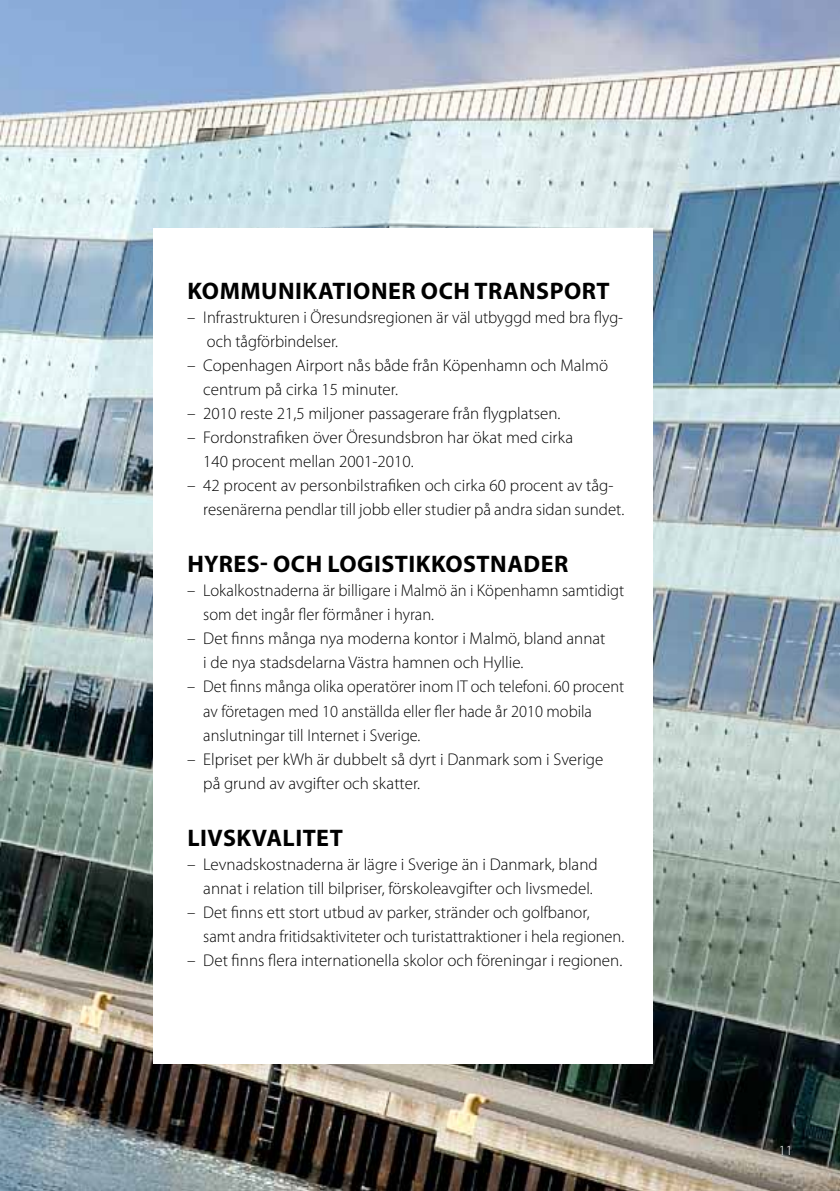
<style>
.page{position:relative;width:840px;height:1191px;background:#fff}
.page>*{position:absolute;margin:0;border:0;box-sizing:border-box;transform-origin:0 0}
.t1{font:700 24px "Myriad Pro";letter-spacing:.02em;color:#000}
.t2{font:300 17px/24px "Myriad Pro";color:#000}
.t3{font:300 17px/24px "Myriad Pro";color:#000;scale:.96 1}
.t4{font:300 14px "Myriad Pro";color:#fff}
</style>
<div class="page">
<img style="left:0;top:0;width:839px;height:1191px">
<div style="left:153px;top:228px;width:499px;height:835px;background:#fff"></div>
<h1 class="t1" style="left:187px;top:275px;width:423px">KOMMUNIKATIONER OCH TRANSPORT</h1>
<p class="t2" style="left:207px;top:305px;width:417px;text-indent:-20px">– Infrastrukturen i Öresundsregionen är väl utbyggd med bra flyg&shy;och tågförbindelser.</p>
<p class="t2" style="left:203px;top:353px;width:406px;text-indent:-16px">– Copenhagen Airport nås både från Köpenhamn och Malmö centrum på cirka 15 minuter.</p>
<p class="t2" style="left:187px;top:401px;width:374px">– 2010 reste 21,5 miljoner passagerare från flygplatsen.</p>
<p class="t2" style="left:203px;top:425px;width:371px;text-indent:-16px">– Fordonstrafiken över Öresundsbron har ökat med cirka<br>140 procent mellan 2001-2010.</p>
<p class="t2" style="left:203px;top:473px;width:422px;text-indent:-16px">– 42 procent av personbilstrafiken och cirka 60 procent av tåg&shy;resenärerna pendlar till jobb eller studier på andra sidan sundet.</p>
<h1 class="t1" style="left:187px;top:548px;width:382px">HYRES- OCH LOGISTIKKOSTNADER</h1>
<p class="t2" style="left:203px;top:578px;width:422px;text-indent:-16px">– Lokalkostnaderna är billigare i Malmö än i Köpenhamn samtidigt som det ingår fler förmåner i hyran.</p>
<p class="t2" style="left:203px;top:626px;width:403px;text-indent:-16px">– Det finns många nya moderna kontor i Malmö, bland annat i de nya stadsdelarna Västra hamnen och Hyllie.</p>
<p class="t3" style="left:203px;top:674px;width:440px;text-indent:-16px">– Det finns många olika operatörer inom IT och telefoni. 60 procent av företagen med 10 anställda eller fler hade år 2010 mobila anslutningar till Internet i Sverige.</p>
<p class="t2" style="left:203px;top:746px;width:401px;text-indent:-16px">– Elpriset per kWh är dubbelt så dyrt i Danmark som i Sverige på grund av avgifter och skatter.</p>
<h1 class="t1" style="left:187px;top:822px;width:157px">LIVSKVALITET</h1>
<p class="t2" style="left:187px;top:852px;width:412px;text-align:right">– Levnadskostnaderna är lägre i Sverige än i Danmark, bland annat i relation till bilpriser, förskoleavgifter och livsmedel.</p>
<p class="t2" style="left:203px;top:900px;width:422px;text-indent:-16px">– Det finns ett stort utbud av parker, stränder och golfbanor, samt andra fritidsaktiviteter och turistattraktioner i hela regionen.</p>
<p class="t2" style="left:187px;top:948px;width:436px">– Det finns flera internationella skolor och föreningar i regionen.</p>
<p class="t4" style="left:778px;top:1141px;width:15px">11</p>
</div>
